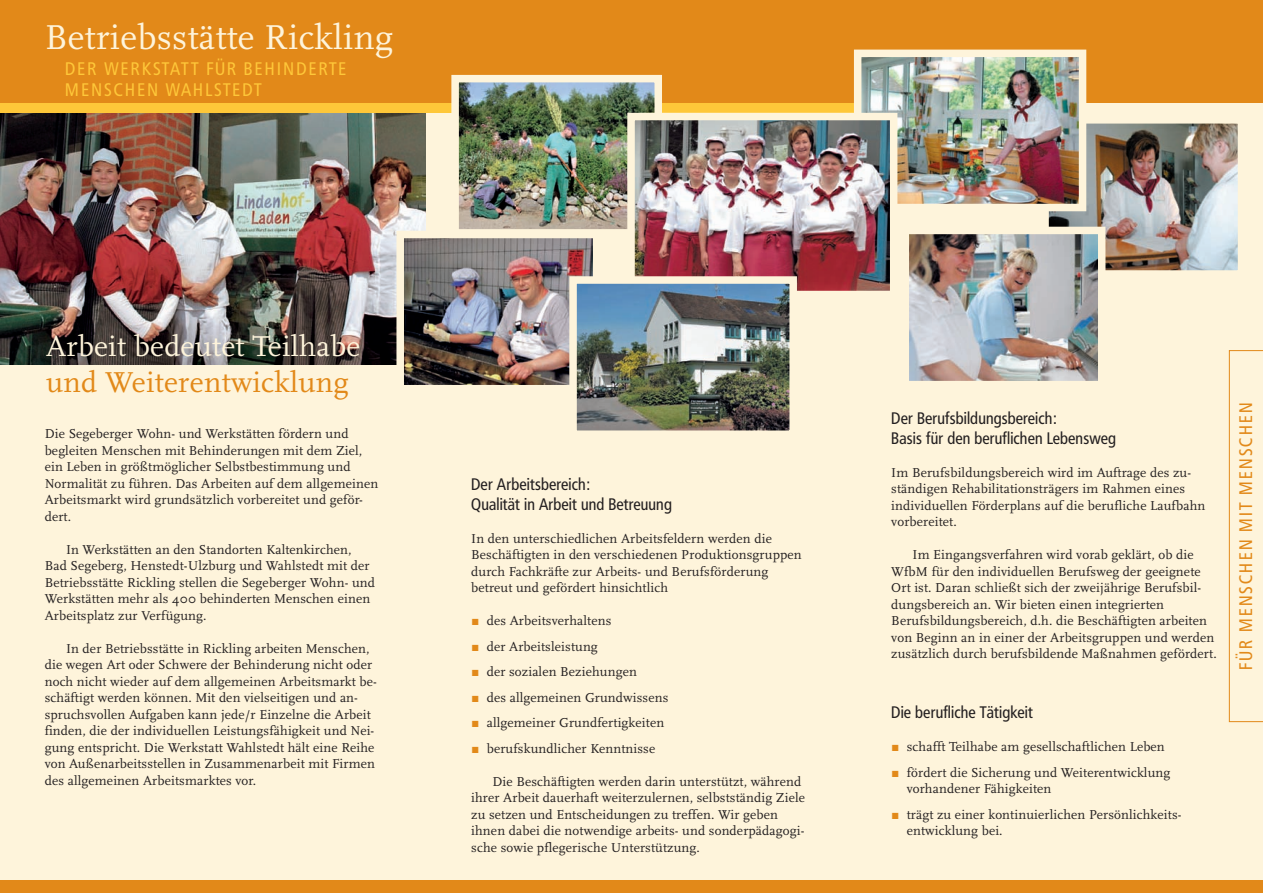
<style>
.page{position:relative;width:1263px;height:893px;background:#fef4db}
.page>*{position:absolute;margin:0;border:0;box-sizing:border-box;transform-origin:0 0}
.t1{font:36px "Scala Pro";letter-spacing:.01em;color:#fef4db}
.t2{font:30px "Scala Pro";letter-spacing:.01em;color:#fef4db}
.t3{font:30px "Scala Pro";letter-spacing:.01em;color:#e28919}
.t4{font:18px/21px "Frutiger Condensed BQ";letter-spacing:.12em;color:#fec739}
.t5{font:18px "Frutiger Condensed BQ";letter-spacing:.135em;color:#e28919}
.t6{font:16.5px/19.5px "Frutiger Condensed BQ";letter-spacing:.01em;color:#231f20}
.t7{font:13.5px/16.5px "Scala Pro";letter-spacing:.01em;color:#231f20}
.s1{color:#e28919}
</style>
<div class="page">
<img style="left:0;top:113px;width:425px;height:252px">
<div style="left:0;top:101px;width:931px;height:12px;background:#fec739"></div>
<div style="left:0;top:0;width:1263px;height:103px;background:#e28919"></div>
<svg style="left:1229px;top:350px;width:34px;height:372px"></svg>
<div style="left:0;top:880px;width:1263px;height:13px;background:#e28919"></div>
<img style="left:405px;top:240px;width:186px;height:143px">
<div style="left:396px;top:231px;width:204px;height:161px;border:8px solid #fef4db"></div>
<img style="left:1050px;top:125px;width:186px;height:144px">
<div style="left:1041px;top:116px;width:204px;height:162px;border:8px solid #fef4db"></div>
<img style="left:863px;top:59px;width:214px;height:143px">
<div style="left:854px;top:50px;width:232px;height:161px;border:8px solid #fef4db"></div>
<img style="left:910px;top:236px;width:186px;height:143px">
<div style="left:901px;top:227px;width:204px;height:161px;border:8px solid #fef4db"></div>
<img style="left:460px;top:84px;width:193px;height:144px">
<div style="left:451px;top:75px;width:211px;height:162px;border:8px solid #fef4db"></div>
<img style="left:636px;top:122px;width:252px;height:167px">
<div style="left:627px;top:113px;width:270px;height:185px;border:8px solid #fef4db"></div>
<img style="left:578px;top:285px;width:210px;height:144px">
<div style="left:569px;top:276px;width:228px;height:162px;border:8px solid #fef4db"></div>
<h1 class="t1" style="left:45px;top:25px;width:350px">Betriebsstätte Rickling</h1>
<h3 class="t4" style="left:65px;top:58px;width:282px">DER WERKSTATT FÜR BEHINDERTE<br>MENSCHEN WAHLSTEDT</h3>
<h2 class="t2" style="left:46px;top:336px;width:316px">Arbeit bedeutet Teilhabe</h2>
<h2 class="t3" style="left:46px;top:372px;width:304px">und Weiterentwicklung</h2>
<p class="t7" style="left:45px;top:427px;width:335px">Die Segeberger Wohn- und Werkstätten fördern und begleiten Menschen mit Behinderungen mit dem Ziel, ein Leben in größtmöglicher Selbstbestimmung und Normalität zu führen. Das Arbeiten auf dem allgemeinen Arbeitsmarkt wird grundsätzlich vorbereitet und geför&shy;dert.</p>
<p class="t7" style="left:45px;top:543px;width:332px;text-indent:21px">In Werkstätten an den Standorten Kaltenkirchen, Bad Segeberg, Henstedt-Ulzburg und Wahlstedt mit der Betriebsstätte Rickling stellen die Segeberger Wohn- und Werkstätten mehr als 400 behinderten Menschen einen Arbeitsplatz zur Verfügung.</p>
<p class="t7" style="left:45px;top:642px;width:334px;text-indent:21px">In der Betriebsstätte in Rickling arbeiten Menschen, die wegen Art oder Schwere der Behinderung nicht oder noch nicht wieder auf dem allgemeinen Arbeitsmarkt be&shy;schäftigt werden können. Mit den vielseitigen und an&shy;spruchsvollen Aufgaben kann jede/r Einzelne die Arbeit finden, die der individuellen Leistungsfähigkeit und Nei&shy;gung entspricht. Die Werkstatt Wahlstedt hält eine Reihe von Außenarbeitsstellen in Zusammenarbeit mit Firmen des allgemeinen Arbeitsmarktes vor.</p>
<p class="t6" style="left:471px;top:475px;width:202px">Der Arbeitsbereich:<br>Qualität in Arbeit und Betreuung</p>
<p class="t7" style="left:471px;top:532px;width:332px">In den unterschiedlichen Arbeitsfeldern werden die Beschäftigten in den verschiedenen Produktionsgruppen durch Fachkräfte zur Arbeits- und Berufsförderung betreut und gefördert hinsichtlich</p>
<p class="t7" style="left:471px;top:614px;width:142px"><span class="s1">▪</span> des Arbeitsverhaltens</p>
<p class="t7" style="left:471px;top:640px;width:128px"><span class="s1">▪</span> der Arbeitsleistung</p>
<p class="t7" style="left:471px;top:665px;width:167px"><span class="s1">▪</span> der sozialen Beziehungen</p>
<p class="t7" style="left:471px;top:691px;width:199px"><span class="s1">▪</span> des allgemeinen Grundwissens</p>
<p class="t7" style="left:471px;top:716px;width:195px"><span class="s1">▪</span> allgemeiner Grundfertigkeiten</p>
<p class="t7" style="left:471px;top:742px;width:186px"><span class="s1">▪</span> berufskundlicher Kenntnisse</p>
<p class="t7" style="left:471px;top:775px;width:335px;text-indent:21px">Die Beschäftigten werden darin unterstützt, während ihrer Arbeit dauerhaft weiterzulernen, selbstständig Ziele zu setzen und Entscheidungen zu treffen. Wir geben ihnen dabei die notwendige arbeits- und sonderpädagogi&shy;sche sowie pflegerische Unterstützung.</p>
<p class="t6" style="left:891px;top:409px;width:226px">Der Berufsbildungsbereich:<br>Basis für den beruflichen Lebensweg</p>
<p class="t7" style="left:891px;top:466px;width:316px">Im Berufsbildungsbereich wird im Auftrage des zu&shy;ständigen Rehabilitationsträgers im Rahmen eines individuellen Förderplans auf die berufliche Laufbahn vorbereitet.</p>
<p class="t7" style="left:891px;top:548px;width:327px;text-indent:21px">Im Eingangsverfahren wird vorab geklärt, ob die WfbM für den individuellen Berufsweg der geeignete Ort ist. Daran schließt sich der zweijährige Berufsbil&shy;dungsbereich an. Wir bieten einen integrierten Berufsbildungsbereich, d.h. die Beschäftigten arbeiten von Beginn an in einer der Arbeitsgruppen und werden zusätzlich durch berufsbildende Maßnahmen gefördert.</p>
<p class="t6" style="left:891px;top:703px;width:143px">Die berufliche Tätigkeit</p>
<p class="t7" style="left:891px;top:740px;width:275px"><span class="s1">▪</span> schafft Teilhabe am gesellschaftlichen Leben</p>
<p class="t7" style="left:907px;top:766px;width:265px;text-indent:-15px"><span class="s1">▪</span> fördert die Sicherung und Weiterentwicklung vorhandener Fähigkeiten</p>
<p class="t7" style="left:907px;top:808px;width:276px;text-indent:-15px"><span class="s1">▪</span> trägt zu einer kontinuierlichen Persönlichkeits&shy;entwicklung bei.</p>
<h3 class="t5" style="left:1235px;top:670px;width:269px;rotate:-90deg">FÜR MENSCHEN MIT MENSCHEN</h3>
</div>
